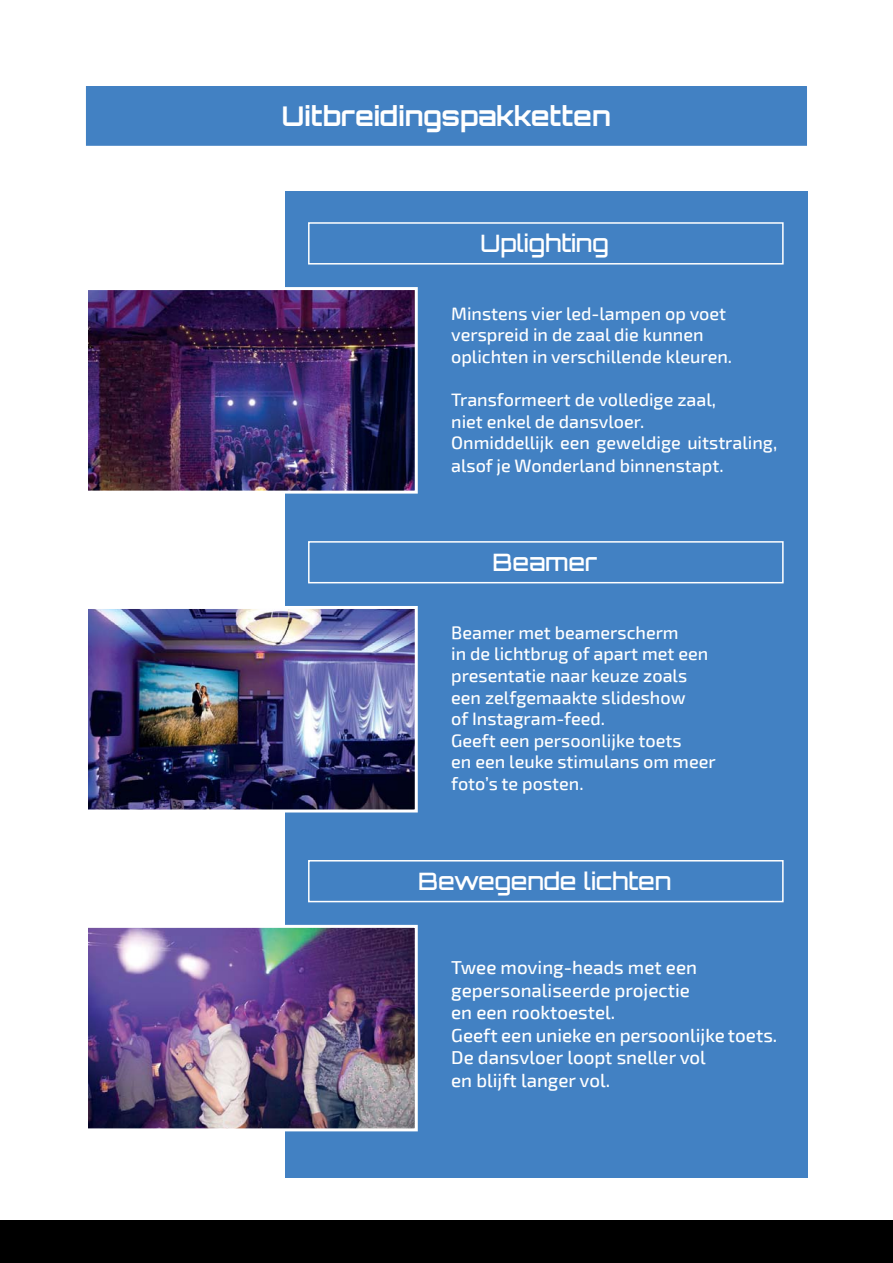
<style>
.page{position:relative;width:893px;height:1263px;background:#fff}
.page>*{position:absolute;margin:0;border:0;box-sizing:border-box;transform-origin:0 0}
.t1{font:700 27.15px "Orbitron";color:#fff}
.t2{font:500 24px "Orbitron";color:#fff}
.t3{font:500 18.75px/22.5px "Exo 2";color:#fff}
.t4{font:500 18px/21.6px "Exo 2";color:#fff}
</style>
<div class="page">
<div style="left:0;top:1220px;width:893px;height:43px;background:#000"></div>
<div style="left:87px;top:87px;width:719px;height:58px;background:#4281c3"></div>
<div style="left:86px;top:86px;width:721px;height:60px;border:2px solid #4281c3"></div>
<div style="left:286px;top:191px;width:522px;height:987px;background:#4281c3"></div>
<img style="left:89px;top:291px;width:325px;height:199px">
<div style="left:85px;top:287px;width:333px;height:207px;border:3px solid #fff"></div>
<div style="left:308px;top:222px;width:475px;height:43px;border:2px solid #fff"></div>
<img style="left:89px;top:610px;width:325px;height:199px">
<div style="left:85px;top:606px;width:333px;height:207px;border:3px solid #fff"></div>
<div style="left:308px;top:541px;width:475px;height:42px;border:2px solid #fff"></div>
<img style="left:89px;top:929px;width:325px;height:198px">
<div style="left:85px;top:925px;width:333px;height:206px;border:3px solid #fff"></div>
<div style="left:308px;top:860px;width:475px;height:42px;border:2px solid #fff"></div>
<h1 class="t1" style="left:282px;top:105px;width:330px">Uitbreidingspakketten</h1>
<h2 class="t2" style="left:480px;top:233px;width:130px">Uplighting</h2>
<p class="t4" style="left:451px;top:302px;width:282px">Minstens vier led-lampen op voet verspreid in de zaal die kunnen oplichten in verschillende kleuren.</p>
<p class="t4" style="left:451px;top:388px;width:327px">Transformeert de volledige zaal,<br>niet enkel de dansvloer.<br>Onmiddellijk een geweldige uitstraling, alsof je Wonderland binnenstapt.</p>
<h2 class="t2" style="left:492px;top:552px;width:106px">Beamer</h2>
<p class="t4" style="left:451px;top:621px;width:266px">Beamer met beamerscherm<br>in de lichtbrug of apart met een presentatie naar keuze zoals een zelfgemaakte slideshow<br>of Instagram-feed.<br>Geeft een persoonlijke toets<br>en een leuke stimulans om meer foto’s te posten.</p>
<h2 class="t2" style="left:418px;top:871px;width:255px">Bewegende lichten</h2>
<p class="t3" style="left:451px;top:955px;width:327px">Twee moving-heads met een gepersonaliseerde projectie<br>en een rooktoestel.<br>Geeft een unieke en persoonlijke toets.<br>De dansvloer loopt sneller vol<br>en blijft langer vol.</p>
</div>
